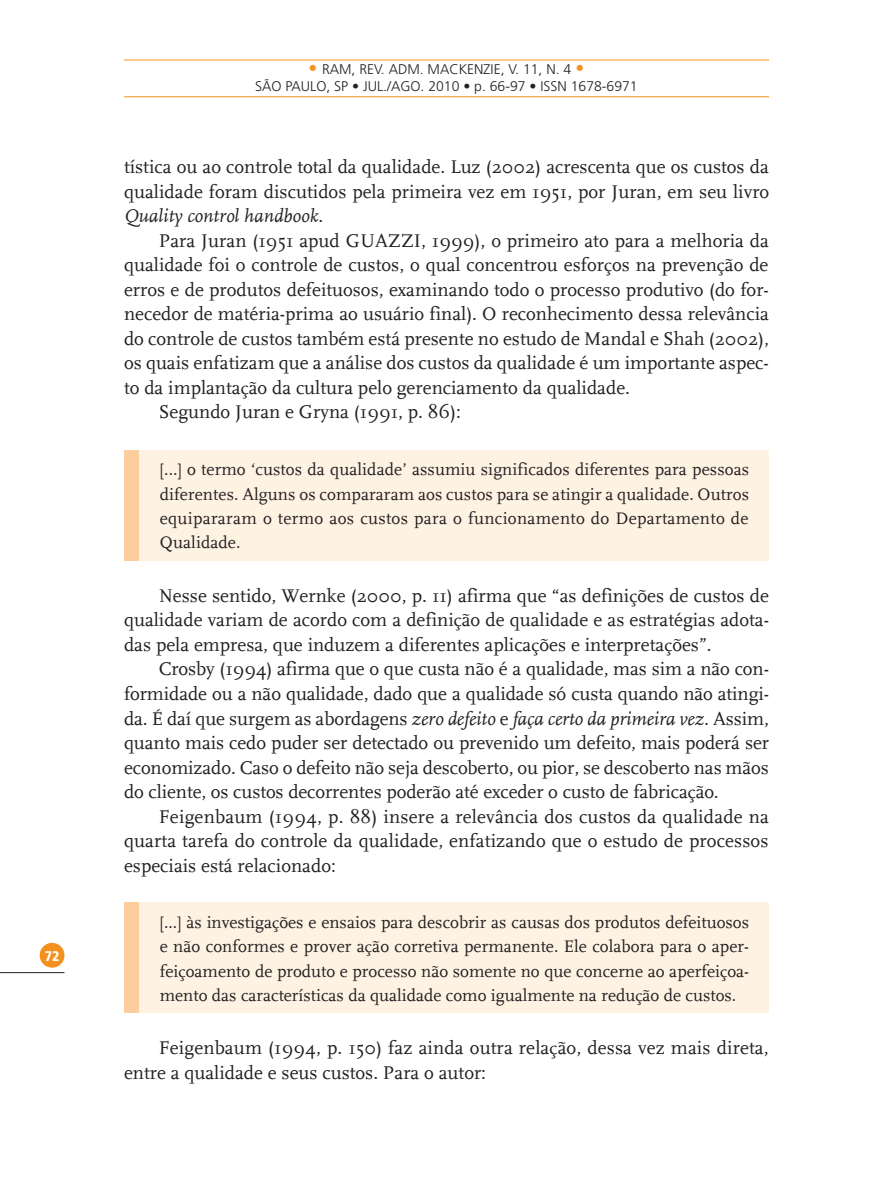
<style>
.page{position:relative;width:893px;height:1191px;background:#fff}
.page>*{position:absolute;margin:0;border:0;box-sizing:border-box;transform-origin:0 0}
.t1{font:19.25px/24.5px "FF Scala Definitive";color:#231f20;text-align:justify}
.t2{font:17.5px/24.2px "FF Scala Definitive";letter-spacing:.005em;color:#231f20;text-align:justify}
.t3{font:300 14px/16.8px "Frutiger LT Std";color:#231f20;text-align:center}
.t4{font:900 condensed 14px "Frutiger LT Std";color:#fff}
.s1{font-size:17.5px;color:#f4901d}
.s2{font-style:italic}
</style>
<div class="page">
<div style="left:40px;top:943px;width:24px;height:24px;background:#f4901d;border-radius:50%"></div>
<hr style="left:0;top:972px;width:64px;height:1px;background:#231f20">
<hr style="left:124px;top:96px;width:645px;height:1px;background:#f4901d">
<hr style="left:124px;top:60px;width:645px;height:1px;background:#f4901d">
<div style="left:124px;top:450px;width:16px;height:110px;background:#fcce9d"></div>
<div style="left:140px;top:450px;width:629px;height:110px;background:#fef2e3"></div>
<div style="left:124px;top:902px;width:16px;height:111px;background:#fcce9d"></div>
<div style="left:140px;top:902px;width:629px;height:111px;background:#fef2e3"></div>
<p class="t4" style="left:45px;top:947px;width:16px">72</p>
<p class="t3" style="left:255px;top:61px;width:384px"><span class="s1">•</span> RAM, REV. ADM. MACKENZIE, V. 11, N. 4 <span class="s1">•<br></span>SÃO PAULO, SP • JUL./AGO. 2010 • p. 66-97 • ISSN 1678-6971</p>
<p class="t1" style="left:124px;top:155px;width:647px">tística ou ao controle total da qualidade. Luz (2002) acrescenta que os custos da qualidade foram discutidos pela primeira vez em 1951, por Juran, em seu livro <span class="s2">Quality control handbook</span>.</p>
<p class="t1" style="left:159px;top:229px;width:612px">Para Juran (1951 apud GUAZZI, 1999), o primeiro ato para a melhoria da</p>
<p class="t1" style="left:124px;top:253px;width:646px">qualidade foi o controle de custos, o qual concentrou esforços na prevenção de</p>
<p class="t1" style="left:124px;top:278px;width:646px">erros e de produtos defeituosos, examinando todo o processo produtivo (do for-</p>
<p class="t1" style="left:124px;top:302px;width:646px">necedor de matéria-prima ao usuário final). O reconhecimento dessa relevância</p>
<p class="t1" style="left:124px;top:327px;width:646px">do controle de custos também está presente no estudo de Mandal e Shah (2002),</p>
<p class="t1" style="left:124px;top:351px;width:646px">os quais enfatizam que a análise dos custos da qualidade é um importante aspec-</p>
<p class="t1" style="left:124px;top:376px;width:507px">to da implantação da cultura pelo gerenciamento da qualidade.</p>
<p class="t1" style="left:159px;top:400px;width:304px">Segundo Juran e Gryna (1991, p. 86):</p>
<p class="t2" style="left:160px;top:458px;width:591px">[...] o termo ‘custos da qualidade’ assumiu significados diferentes para pessoas diferentes. Alguns os compararam aos custos para se atingir a qualidade. Outros equipararam o termo aos custos para o funcionamento do Departamento de Qualidade.</p>
<p class="t1" style="left:124px;top:584px;width:646px;text-indent:35px">Nesse sentido, Wernke (2000, p. 11) afirma que “as definições de custos de qualidade variam de acordo com a definição de qualidade e as estratégias adota&shy;das pela empresa, que induzem a diferentes aplicações e interpretações”.</p>
<p class="t1" style="left:124px;top:657px;width:646px;text-indent:35px">Crosby (1994) afirma que o que custa não é a qualidade, mas sim a não con&shy;formidade ou a não qualidade, dado que a qualidade só custa quando não atingi&shy;da. É daí que surgem as abordagens <span class="s2">zero defeito</span> e <span class="s2">faça certo da primeira vez.</span> Assim, quanto mais cedo puder ser detectado ou prevenido um defeito, mais poderá ser economizado. Caso o defeito não seja descoberto, ou pior, se descoberto nas mãos do cliente, os custos decorrentes poderão até exceder o custo de fabricação.</p>
<p class="t1" style="left:124px;top:804px;width:646px;text-indent:35px">Feigenbaum (1994, p. 88) insere a relevância dos custos da qualidade na quarta tarefa do controle da qualidade, enfatizando que o estudo de processos especiais está relacionado:</p>
<p class="t2" style="left:160px;top:910px;width:591px">[...] às investigações e ensaios para descobrir as causas dos produtos defeituosos e não conformes e prover ação corretiva permanente. Ele colabora para o aper&shy;feiçoamento de produto e processo não somente no que concerne ao aperfeiçoa&shy;mento das características da qualidade como igualmente na redução de custos.</p>
<p class="t1" style="left:124px;top:1036px;width:646px;text-indent:35px">Feigenbaum (1994, p. 150) faz ainda outra relação, dessa vez mais direta, entre a qualidade e seus custos. Para o autor:</p>
</div>
